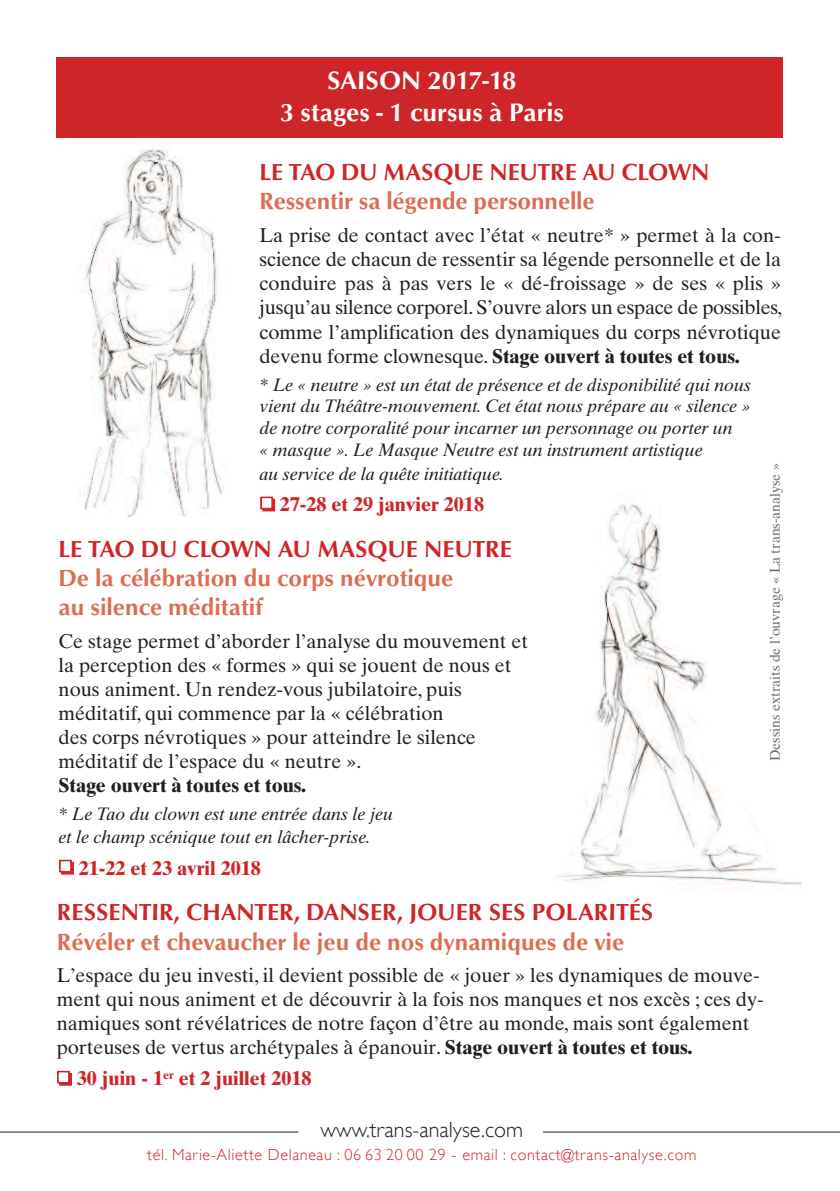
<style>
.page{position:relative;width:840px;height:1191px;background:#fff}
.page>*{position:absolute;margin:0;border:0;box-sizing:border-box;transform-origin:0 0}
.t1{font:500 26px/31.2px "Optus T";color:#fff;text-align:center}
.t2{font:500 24px/28.8px "Optus T";color:#db6d53}
.t3{font:500 24px "Optus T";color:#ce2628}
.t4{font:300 22px "Gill Sans";color:#231f20}
.t5{font:20px/24px "Times Ten";color:#231f20}
.t6{font:700 20px "Times Ten";color:#ce2628}
.t7{font:700 20px "Times Ten";letter-spacing:-.005em;color:#231f20}
.t8{font:italic 18px/21.6px "Times Ten";letter-spacing:-.005em;color:#231f20}
.t9{font:300 16px "Gill Sans";letter-spacing:.04em;color:#ce2628}
.t10{font:14px "Times Ten";color:#6c6d70}
.s1{font-weight:700}
</style>
<div class="page">
<hr style="left:0;top:1131px;width:298px;height:1px;background:#231f20">
<hr style="left:542px;top:1131px;width:297px;height:1px;background:#231f20">
<div style="left:57px;top:57px;width:725px;height:81px;background:#ce2628"></div>
<img style="left:555px;top:503px;width:246px;height:387px">
<img style="left:78px;top:142px;width:147px;height:374px">
<h1 class="t1" style="left:279px;top:65px;width:285px">SAISON 2017-18<br>3 stages - 1 cursus à Paris</h1>
<p class="t3" style="left:259px;top:158px;width:451px">LE TAO DU MASQUE NEUTRE AU CLOWN</p>
<p class="t2" style="left:259px;top:187px;width:336px">Ressentir sa légende personnelle</p>
<p class="t5" style="left:259px;top:226px;width:523px;text-align:justify">La prise de contact avec l’état « neutre* » permet à la con&shy;science de chacun de ressentir sa légende personnelle et de la conduire pas à pas vers le « dé-froissage » de ses « plis » jusqu’au silence corporel. S’ouvre alors un espace de possibles, comme l’amplification des dynamiques du corps névrotique devenu forme clownesque. <span class="s1">Stage ouvert à toutes et tous.</span></p>
<p class="t8" style="left:259px;top:375px;width:492px">* Le « neutre » est un état de présence et de disponibilité qui nous vient du Théâtre-mouvement. Cet état nous prépare au « silence » de notre corporalité pour incarner un personnage ou porter un<br>« masque ». Le Masque Neutre est un instrument artistique</p>
<p class="t8" style="left:259px;top:465px;width:246px">au service de la quête initiatique.</p>
<p class="t6" style="left:260px;top:497px;width:225px">❏ 27-28 et 29 janvier 2018</p>
<p class="t10" style="left:769px;top:761px;width:300px;rotate:-90deg">Dessins extraits de l’ouvrage « La trans-analyse »</p>
<p class="t3" style="left:59px;top:535px;width:454px">LE TAO DU CLOWN AU MASQUE NEUTRE</p>
<p class="t2" style="left:59px;top:563px;width:396px">De la célébration du corps névrotique au silence méditatif</p>
<p class="t5" style="left:59px;top:631px;width:471px">Ce stage permet d’aborder l’analyse du mouvement et la perception des « formes » qui se jouent de nous et nous animent. Un rendez-vous jubilatoire, puis méditatif, qui commence par la « célébration<br>des corps névrotiques » pour atteindre le silence méditatif de l’espace du « neutre ».</p>
<p class="t7" style="left:59px;top:778px;width:249px">Stage ouvert à toutes et tous.</p>
<p class="t8" style="left:59px;top:804px;width:336px;line-height:23px">* Le Tao du clown est une entrée dans le jeu et le champ scénique tout en lâcher-prise.</p>
<p class="t6" style="left:59px;top:860px;width:203px">❏ 21-22 et 23 avril 2018</p>
<p class="t3" style="left:57px;top:897px;width:597px">RESSENTIR, CHANTER, DANSER, JOUER SES POLARITÉS</p>
<p class="t2" style="left:57px;top:927px;width:568px">Révéler et chevaucher le jeu de nos dynamiques de vie</p>
<p class="t5" style="left:57px;top:965px;width:708px">L’espace du jeu investi, il devient possible de « jouer » les dynamiques de mouve&shy;ment qui nous animent et de découvrir à la fois nos manques et nos excès ; ces dy&shy;namiques sont révélatrices de notre façon d’être au monde, mais sont également porteuses de vertus archétypales à épanouir. <span class="s1">Stage ouvert à toutes et tous.</span></p>
<p class="t6" style="left:57px;top:1071px;width:256px">❏ 30 juin - 1<sup>er</sup> et 2 juillet 2018</p>
<p class="t4" style="left:320px;top:1117px;width:204px">www.trans-analyse.com</p>
<p class="t9" style="left:147px;top:1145px;width:550px">tél. Marie-Aliette Delaneau : 06 63 20 00 29 - email : contact@trans-analyse.com</p>
</div>
